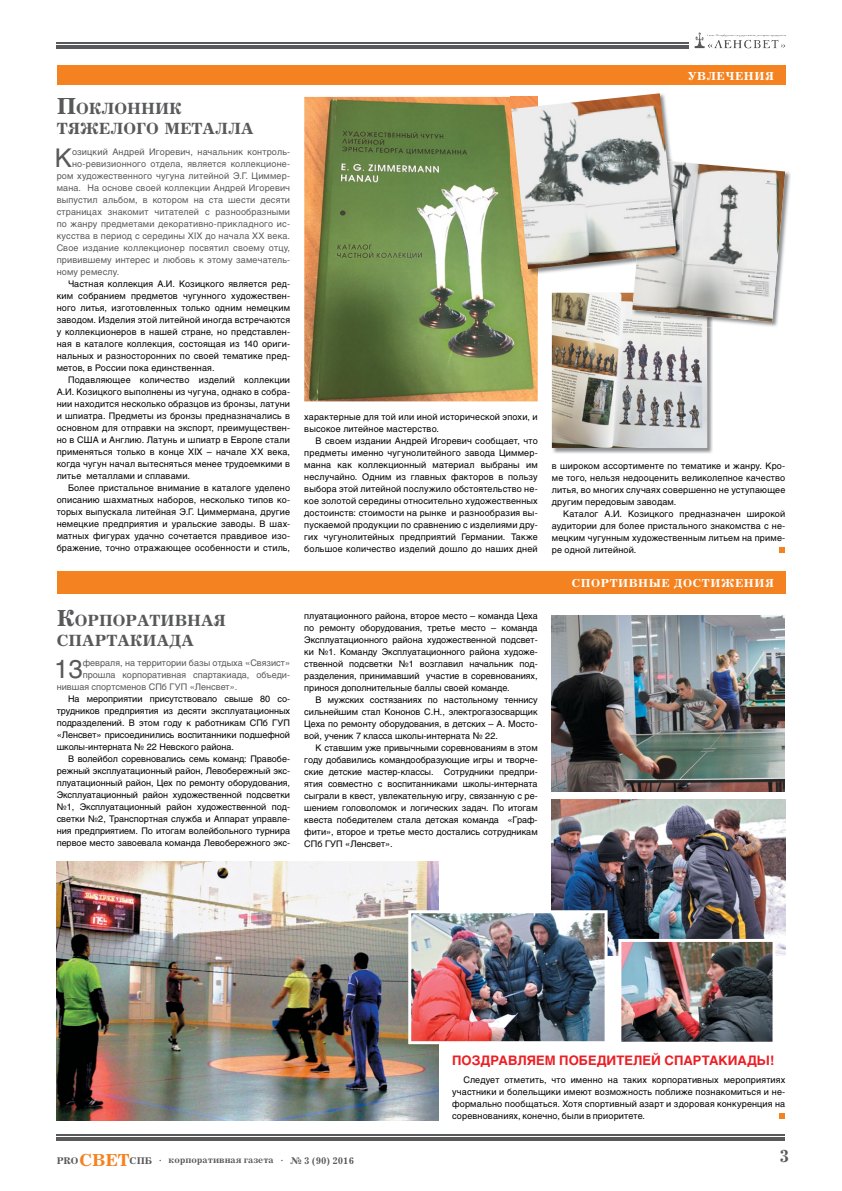
<style>
.page{position:relative;width:842px;height:1191px;background:#fff}
.page>*{position:absolute;margin:0;border:0;box-sizing:border-box;transform-origin:0 0}
.t1{font:25.5px "Helios Std";color:#58595b}
.t2{font:700 18px "Journal C";color:#58595b}
.t3{font:700 16.8px/20px "Journal C";color:#58595b}
.t4{font:700 13px "Helios Std";color:#ed1d24}
.t5{font:700 12px "Journal C";letter-spacing:.05em;color:#fff}
.t6{font:700 10px "Journal C";color:#58595b}
.t7{font:9px/12px "Helios Std";letter-spacing:.015em;color:#000;text-align:justify}
.t8{font:9px "Helios Std";letter-spacing:.015em;color:#58595b}
.s1{font-size:24px}
.s2{font-size:18px;color:#f58220}
</style>
<div class="page">
<hr style="left:57px;top:1137px;width:728px;height:3px;background:#58595b">
<hr style="left:57px;top:1134px;width:728px;height:1px;background:#58595b">
<hr style="left:57px;top:46px;width:632px;height:3px;background:#58595b">
<hr style="left:57px;top:43px;width:632px;height:1px;background:#58595b">
<div style="left:57px;top:571px;width:728px;height:23px;background:#f58220"></div>
<div style="left:57px;top:65px;width:728px;height:20px;background:#f58220"></div>
<img style="left:57px;top:861px;width:382px;height:259px">
<img style="left:552px;top:799px;width:233px;height:156px">
<img style="left:304px;top:97px;width:234px;height:304px">
<svg style="left:780px;top:547px;width:5px;height:5px"></svg>
<svg style="left:780px;top:1113px;width:5px;height:5px"></svg>
<img style="left:552px;top:615px;width:233px;height:176px">
<img style="left:408px;top:910px;width:200px;height:134px">
<img style="left:618px;top:939px;width:157px;height:103px">
<img style="left:552px;top:292px;width:161px;height:162px">
<img style="left:552px;top:293px;width:155px;height:155px">
<img style="left:723px;top:171px;width:68px;height:156px">
<img style="left:632px;top:322px;width:75px;height:5px">
<img style="left:632px;top:162px;width:153px;height:160px">
<img style="left:511px;top:269px;width:27px;height:6px">
<img style="left:677px;top:162px;width:5px;height:55px">
<img style="left:635px;top:217px;width:47px;height:58px">
<img style="left:511px;top:93px;width:166px;height:176px">
<img style="left:694px;top:32px;width:11px;height:16px">
<h3 class="t3" style="left:57px;top:99px;width:198px"><span class="s1">П</span>ОКЛОННИК<br>ТЯЖЕЛОГО МЕТАЛЛА</h3>
<h1 class="t1" style="left:55px;top:143px;width:19px">К</h1>
<p class="t8" style="left:72px;top:146px;width:220px">озицкий Андрей Игоревич, начальник контроль-</p>
<p class="t8" style="left:72px;top:158px;width:220px">но-ревизионного отдела, является коллекционе-</p>
<p class="t8" style="left:57px;top:170px;width:235px">ром художественного чугуна литейной Э.Г. Циммер-</p>
<p class="t8" style="left:57px;top:182px;width:235px">мана. На основе своей коллекции Андрей Игоревич</p>
<p class="t8" style="left:57px;top:194px;width:235px">выпустил альбом, в котором на ста шести десяти</p>
<p class="t8" style="left:57px;top:206px;width:235px">страницах знакомит читателей с разнообразными</p>
<p class="t8" style="left:57px;top:218px;width:235px">по жанру предметами декоративно-прикладного ис-</p>
<p class="t8" style="left:57px;top:230px;width:235px">кусства в период с середины XIX до начала XX века.</p>
<p class="t8" style="left:57px;top:242px;width:235px">Свое издание коллекционер посвятил своему отцу,</p>
<p class="t8" style="left:57px;top:254px;width:235px">привившему интерес и любовь к этому замечатель-</p>
<p class="t8" style="left:57px;top:266px;width:64px">ному ремеслу.</p>
<p class="t7" style="left:57px;top:278px;width:235px;text-indent:11px">Частная коллекция А.И. Козицкого является ред&shy;ким собранием предметов чугунного художествен&shy;ного литья, изготовленных только одним немецким заводом. Изделия этой литейной иногда встречаются у коллекционеров в нашей стране, но представлен&shy;ная в каталоге коллекция, состоящая из 140 ориги&shy;нальных и разносторонних по своей тематике пред&shy;метов, в России пока единственная.</p>
<p class="t7" style="left:57px;top:373px;width:235px;text-indent:11px">Подавляющее количество изделий коллекции А.И. Козицкого выполнены из чугуна, однако в собра&shy;нии находится несколько образцов из бронзы, латуни и шпиатра. Предметы из бронзы предназначались в основном для отправки на экспорт, преимуществен&shy;но в США и Англию. Латунь и шпиатр в Европе стали применяться только в конце XIX – начале XX века, когда чугун начал вытесняться менее трудоемкими в литье металлами и сплавами.</p>
<p class="t7" style="left:57px;top:481px;width:235px;text-indent:11px">Более пристальное внимание в каталоге уделено описанию шахматных наборов, несколько типов ко&shy;торых выпускала литейная Э.Г. Циммермана, другие немецкие предприятия и уральские заводы. В шах&shy;матных фигурах удачно сочетается правдивое изо&shy;бражение, точно отражающее особенности и стиль,</p>
<h3 class="t3" style="left:57px;top:610px;width:171px"><span class="s1">К</span>ОРПОРАТИВНАЯ<br>СПАРТАКИАДА</h3>
<h1 class="t1" style="left:54px;top:654px;width:30px">13</h1>
<p class="t8" style="left:83px;top:657px;width:209px">февраля, на территории базы отдыха «Связист»</p>
<p class="t8" style="left:83px;top:669px;width:209px">прошла корпоративная спартакиада, объеди-</p>
<p class="t8" style="left:57px;top:681px;width:182px">нившая спортсменов СПб ГУП «Ленсвет».</p>
<p class="t7" style="left:57px;top:693px;width:235px;text-indent:11px">На мероприятии присутствовало свыше 80 со&shy;трудников предприятия из десяти эксплуатационных подразделений. В этом году к работникам СПб ГУП «Ленсвет» присоединились воспитанники подшефной школы-интерната № 22 Невского района.</p>
<p class="t7" style="left:57px;top:753px;width:235px;text-indent:11px">В волейбол соревновались семь команд: Правобе&shy;режный эксплуатационный район, Левобережный экс&shy;плуатационный район, Цех по ремонту оборудования, Эксплуатационный район художественной подсветки №1, Эксплуатационный район художественной под&shy;светки №2, Транспортная служба и Аппарат управле&shy;ния предприятием. По итогам волейбольного турнира первое место завоевала команда Левобережного экс-</p>
<h3 class="t5" style="left:688px;top:69px;width:88px">УВЛЕЧЕНИЯ</h3>
<p class="t7" style="left:304px;top:410px;width:235px">характерные для той или иной исторической эпохи, и высокое литейное мастерство.</p>
<p class="t7" style="left:304px;top:434px;width:235px;text-indent:11px">В своем издании Андрей Игоревич сообщает, что предметы именно чугунолитейного завода Циммер&shy;манна как коллекционный материал выбраны им неслучайно. Одним из главных факторов в пользу выбора этой литейной послужило обстоятельство не&shy;кое золотой середины относительно художественных достоинств: стоимости на рынке и разнообразия вы&shy;пускаемой продукции по сравнению с изделиями дру&shy;гих чугунолитейных предприятий Германии. Также большое количество изделий дошло до наших дней</p>
<p class="t7" style="left:304px;top:609px;width:235px">плуатационного района, второе место – команда Цеха по ремонту оборудования, третье место – команда Эксплуатационного района художественной подсвет&shy;ки №1. Команду Эксплуатационного района художе&shy;ственной подсветки №1 возглавил начальник под&shy;разделения, принимавший участие в соревнованиях, принося дополнительные баллы своей команде.</p>
<p class="t7" style="left:304px;top:693px;width:235px;text-indent:11px">В мужских состязаниях по настольному теннису сильнейшим стал Кононов С.Н., электрогазосварщик Цеха по ремонту оборудования, в детских – А. Мосто&shy;вой, ученик 7 класса школы-интерната № 22.</p>
<p class="t7" style="left:304px;top:741px;width:235px;text-indent:11px">К ставшим уже привычными соревнованиям в этом году добавились командообразующие игры и творче&shy;ские детские мастер-классы. Сотрудники предпри&shy;ятия совместно с воспитанниками школы-интерната сыграли в квест, увлекательную игру, связанную с ре&shy;шением головоломок и логических задач. По итогам квеста победителем стала детская команда «Граф&shy;фити», второе и третье место достались сотрудникам СПб ГУП «Ленсвет».</p>
<p class="t7" style="left:552px;top:459px;width:235px">в широком ассортименте по тематике и жанру. Кро&shy;ме того, нельзя недооценить великолепное качество литья, во многих случаях совершенно не уступающее другим передовым заводам.</p>
<p class="t7" style="left:552px;top:507px;width:235px;text-indent:11px">Каталог А.И. Козицкого предназначен широкой аудитории для более пристального знакомства с не&shy;мецким чугунным художественным литьем на приме&shy;ре одной литейной.</p>
<h3 class="t5" style="left:572px;top:576px;width:204px">СПОРТИВНЫЕ ДОСТИЖЕНИЯ</h3>
<h3 class="t4" style="left:452px;top:1052px;width:324px">ПОЗДРАВЛЯЕМ ПОБЕДИТЕЛЕЙ СПАРТАКИАДЫ!</h3>
<p class="t7" style="left:452px;top:1073px;width:335px;text-indent:11px">Следует отметить, что именно на таких корпоративных мероприятиях участники и болельщики имеют возможность поближе познакомиться и не&shy;формально пообщаться. Хотя спортивный азарт и здоровая конкуренция на соревнованиях, конечно, были в приоритете.</p>
<p class="t6" style="left:57px;top:1154px;width:299px">PRO<span class="s2">СВЕТ</span>СПБ • корпоративная газета • № 3 (90) 2016</p>
<h2 class="t2" style="left:779px;top:1146px;width:11px">3</h2>
</div>
